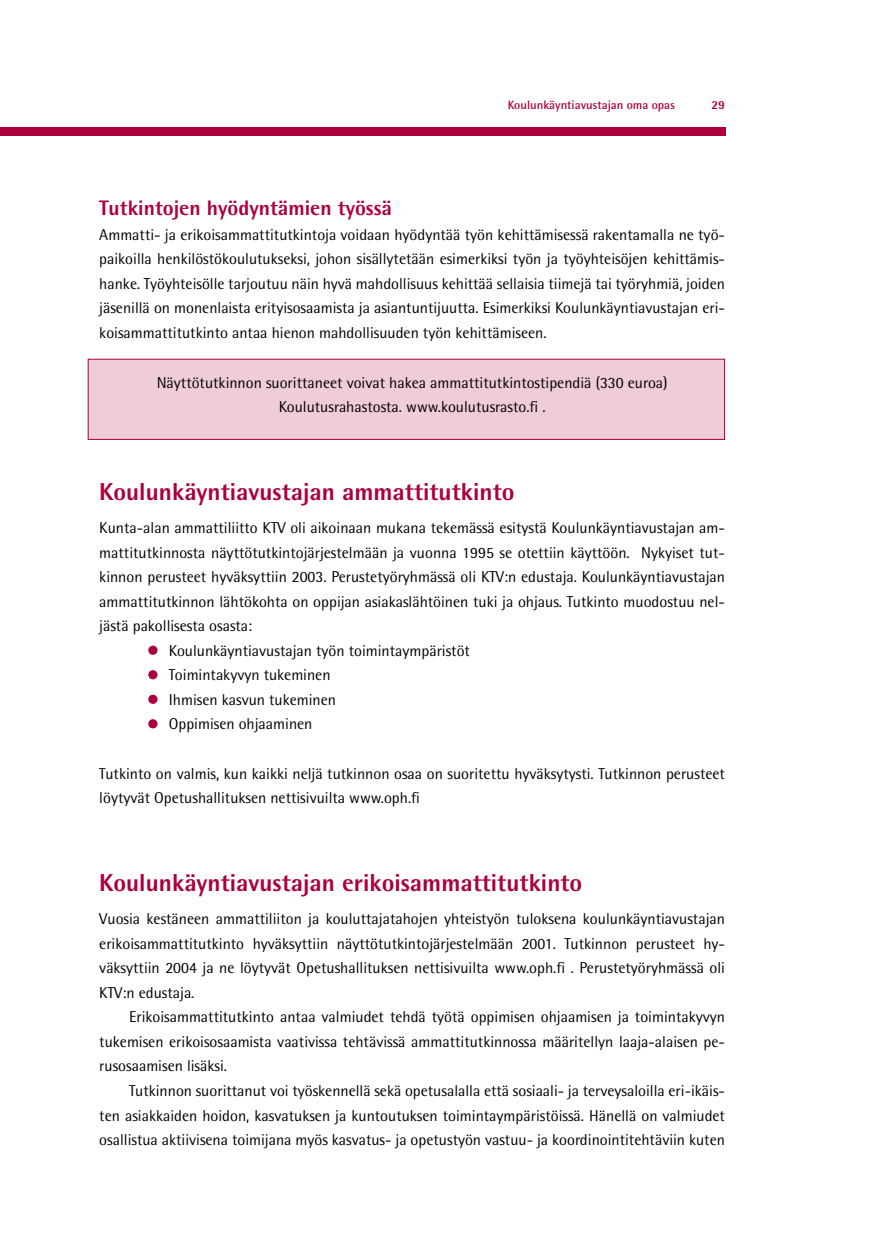
<style>
.page{position:relative;width:874px;height:1241px;background:#fff}
.page>*{position:absolute;margin:0;border:0;box-sizing:border-box;transform-origin:0 0}
.Otsikko_2{font:800 24.5px "Rotis Semi Sans";color:#ac003e}
.Otsikko_3{font:800 21px "Rotis Semi Sans";color:#ac003e}
.Leipis_eka_kpl{font:15.75px/24.5px "Rotis Semi Sans";color:#000;text-align:justify}
.Leipis{font:15.75px/24.5px "Rotis Semi Sans";color:#000;text-align:justify}
.Luettelo{font:15.75px "Rotis Semi Sans";color:#000}
.t1{font:700 12.25px "Rotis Semi Sans";color:#ac003e}
.t2{font:800 12.25px "Rotis Semi Sans";color:#ac003e}
.s1{color:#ac003e}
</style>
<div class="page">
<div style="left:0;top:127px;width:724px;height:8px;background:#ac003e"></div>
<div style="left:88px;top:359px;width:636px;height:80px;background:#eeccd8"></div>
<div style="left:88px;top:359px;width:636px;height:81px;border:1px solid #ac003e"></div>
<div style="left:148px;top:645px;width:9px;height:9px;border:4px solid #ac003e;border-radius:50%"></div>
<div style="left:148px;top:670px;width:9px;height:9px;border:4px solid #ac003e;border-radius:50%"></div>
<div style="left:148px;top:694px;width:9px;height:9px;border:4px solid #ac003e;border-radius:50%"></div>
<div style="left:148px;top:719px;width:9px;height:9px;border:4px solid #ac003e;border-radius:50%"></div>
<p class="t1" style="left:507px;top:97px;width:169px">Koulunkäyntiavustajan oma opas</p>
<p class="t2" style="left:711px;top:97px;width:15px">29</p>
<p class="Otsikko_3" style="left:99px;top:195px;width:294px">Tutkintojen hyödyntämien työssä</p>
<p class="Leipis_eka_kpl" style="left:99px;top:222px;width:627px">Ammatti- ja erikoisammattitutkintoja voidaan hyödyntää työn kehittämisessä rakentamalla ne työ&shy;paikoilla henkilöstökoulutukseksi, johon sisällytetään esimerkiksi työn ja työyhteisöjen kehittämis&shy;hanke. Työyhteisölle tarjoutuu näin hyvä mahdollisuus kehittää sellaisia tiimejä tai työryhmiä, joiden jäsenillä on monenlaista erityisosaamista ja asiantuntijuutta. Esimerkiksi Koulunkäyntiavustajan eri&shy;koisammattitutkinto antaa hienon mahdollisuuden työn kehittämiseen.</p>
<p class="Leipis_eka_kpl" style="left:157px;top:370px;width:512px">Näyttötutkinnon suorittaneet voivat hakea ammattitutkintostipendiä (330 euroa)</p>
<p class="Leipis_eka_kpl" style="left:278px;top:394px;width:268px">Koulutusrahastosta. www.koulutusrasto.fi .</p>
<p class="Otsikko_2" style="left:99px;top:476px;width:416px">Koulunkäyntiavustajan ammattitutkinto</p>
<p class="Leipis_eka_kpl" style="left:99px;top:515px;width:627px">Kunta-alan ammattiliitto KTV oli aikoinaan mukana tekemässä esitystä Koulunkäyntiavustajan am&shy;mattitutkinnosta näyttötutkintojärjestelmään ja vuonna 1995 se otettiin käyttöön. Nykyiset tut&shy;kinnon perusteet hyväksyttiin 2003. Perustetyöryhmässä oli KTV:n edustaja. Koulunkäyntiavustajan ammattitutkinnon lähtökohta on oppijan asiakaslähtöinen tuki ja ohjaus. Tutkinto muodostuu nel&shy;jästä pakollisesta osasta:</p>
<p class="Luettelo" style="left:149px;top:641px;width:322px"><span class="s1">•</span> Koulunkäyntiavustajan työn toimintaympäristöt</p>
<p class="Luettelo" style="left:149px;top:665px;width:183px"><span class="s1">•</span> Toimintakyvyn tukeminen</p>
<p class="Luettelo" style="left:149px;top:690px;width:188px"><span class="s1">•</span> Ihmisen kasvun tukeminen</p>
<p class="Luettelo" style="left:149px;top:714px;width:165px"><span class="s1">•</span> Oppimisen ohjaaminen</p>
<p class="Leipis_eka_kpl" style="left:99px;top:760px;width:627px">Tutkinto on valmis, kun kaikki neljä tutkinnon osaa on suoritettu hyväksytysti. Tutkinnon perusteet löytyvät Opetushallituksen nettisivuilta www.oph.fi</p>
<p class="Otsikko_2" style="left:99px;top:867px;width:484px">Koulunkäyntiavustajan erikoisammattitutkinto</p>
<p class="Leipis_eka_kpl" style="left:99px;top:906px;width:627px">Vuosia kestäneen ammattiliiton ja kouluttajatahojen yhteistyön tuloksena koulunkäyntiavustajan erikoisammattitutkinto hyväksyttiin näyttötutkintojärjestelmään 2001. Tutkinnon perusteet hy&shy;väksyttiin 2004 ja ne löytyvät Opetushallituksen nettisivuilta www.oph.fi . Perustetyöryhmässä oli KTV:n edustaja.</p>
<p class="Leipis" style="left:99px;top:1004px;width:627px;text-indent:30px">Erikoisammattitutkinto antaa valmiudet tehdä työtä oppimisen ohjaamisen ja toimintakyvyn tukemisen erikoisosaamista vaativissa tehtävissä ammattitutkinnossa määritellyn laaja-alaisen pe&shy;rusosaamisen lisäksi.</p>
<p class="Leipis" style="left:99px;top:1078px;width:627px;text-indent:30px">Tutkinnon suorittanut voi työskennellä sekä opetusalalla että sosiaali- ja terveysaloilla eri-ikäis&shy;ten asiakkaiden hoidon, kasvatuksen ja kuntoutuksen toimintaympäristöissä. Hänellä on valmiudet osallistua aktiivisena toimijana myös kasvatus- ja opetustyön vastuu- ja koordinointitehtäviin kuten</p>
</div>
